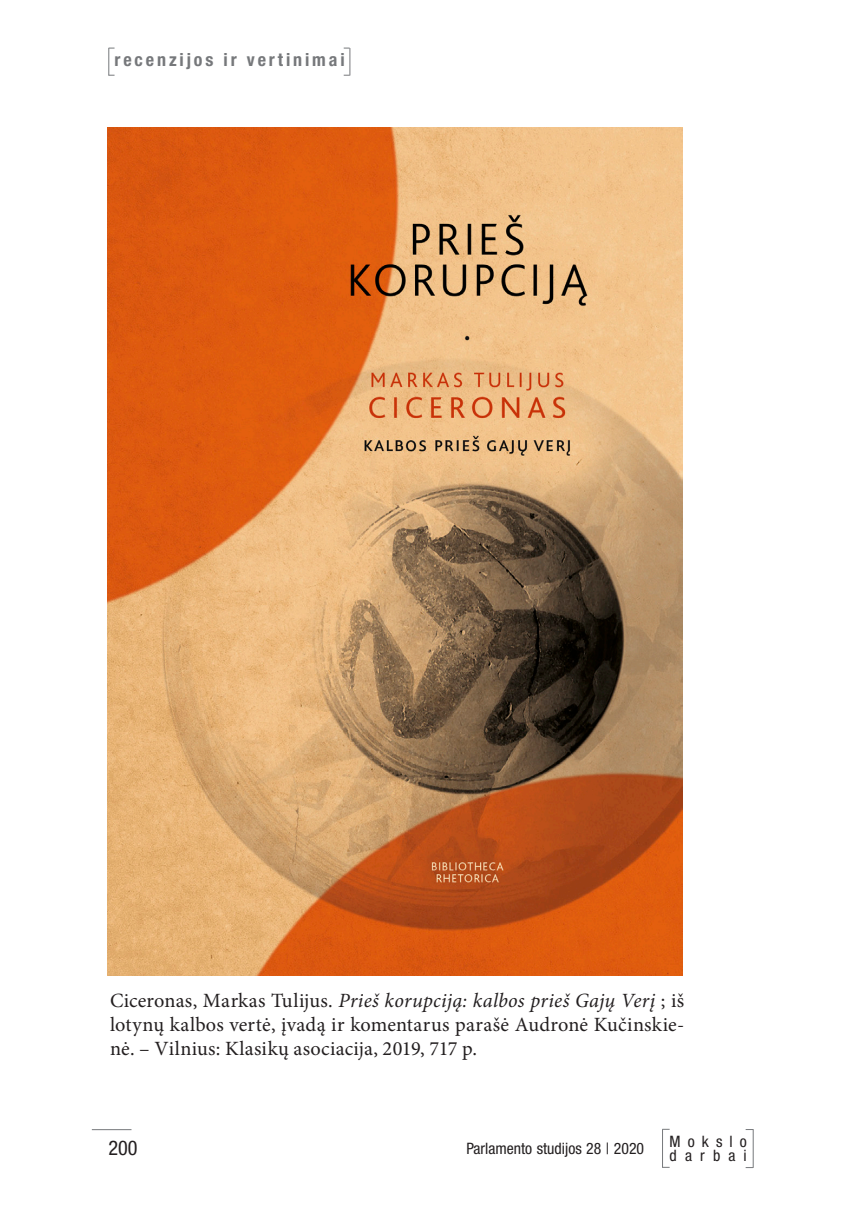
<style>
.page{position:relative;width:862px;height:1212px;background:#fff}
.page>*{position:absolute;margin:0;border:0;box-sizing:border-box;transform-origin:0 0}
.Lenta{font:20.25px/24.3px "Minion Pro";letter-spacing:.01em;color:#231f20;text-align:justify}
.t1{font:condensed 20.25px "Helvetica Neue LT Pro";color:#231f20}
.t2{font:700 condensed 18px "Helvetica Neue LT Pro";letter-spacing:.16em;color:#76787b}
.t3{font:condensed 15.75px "Helvetica Neue LT Pro";color:#231f20}
.t4{font:condensed 15.75px/14.6px "Helvetica Neue LT Pro";letter-spacing:.485em;color:#231f20}
.s1{font-style:italic}
</style>
<div class="page">
<hr style="left:92px;top:1129px;width:39px;height:1px;background:#76787b">
<hr style="left:661px;top:1129px;width:1px;height:39px;background:#76787b">
<hr style="left:752px;top:1129px;width:1px;height:39px;background:#76787b">
<svg style="left:108px;top:48px;width:6px;height:28px"></svg>
<svg style="left:343px;top:48px;width:7px;height:28px"></svg>
<img style="left:107px;top:128px;width:574px;height:848px">
<p class="t2" style="left:114px;top:49px;width:231px">recenzijos ir vertinimai</p>
<p class="Lenta" style="left:110px;top:988px;width:575px">Ciceronas, Markas Tulijus. <span class="s1">Prieš korupciją: kalbos prieš Gajų Verį</span> ; iš lotynų kalbos vertė, įvadą ir komentarus parašė Audronė Kučinskie&shy;nė. – Vilnius: Klasikų asociacija, 2019, 717 p.</p>
<p class="t1" style="left:108px;top:1136px;width:31px">200</p>
<p class="t3" style="left:466px;top:1139px;width:179px">Parlamento studijos 28 | 2020</p>
<p class="t4" style="left:669px;top:1134px;width:79px">Mokslo darbai</p>
</div>
